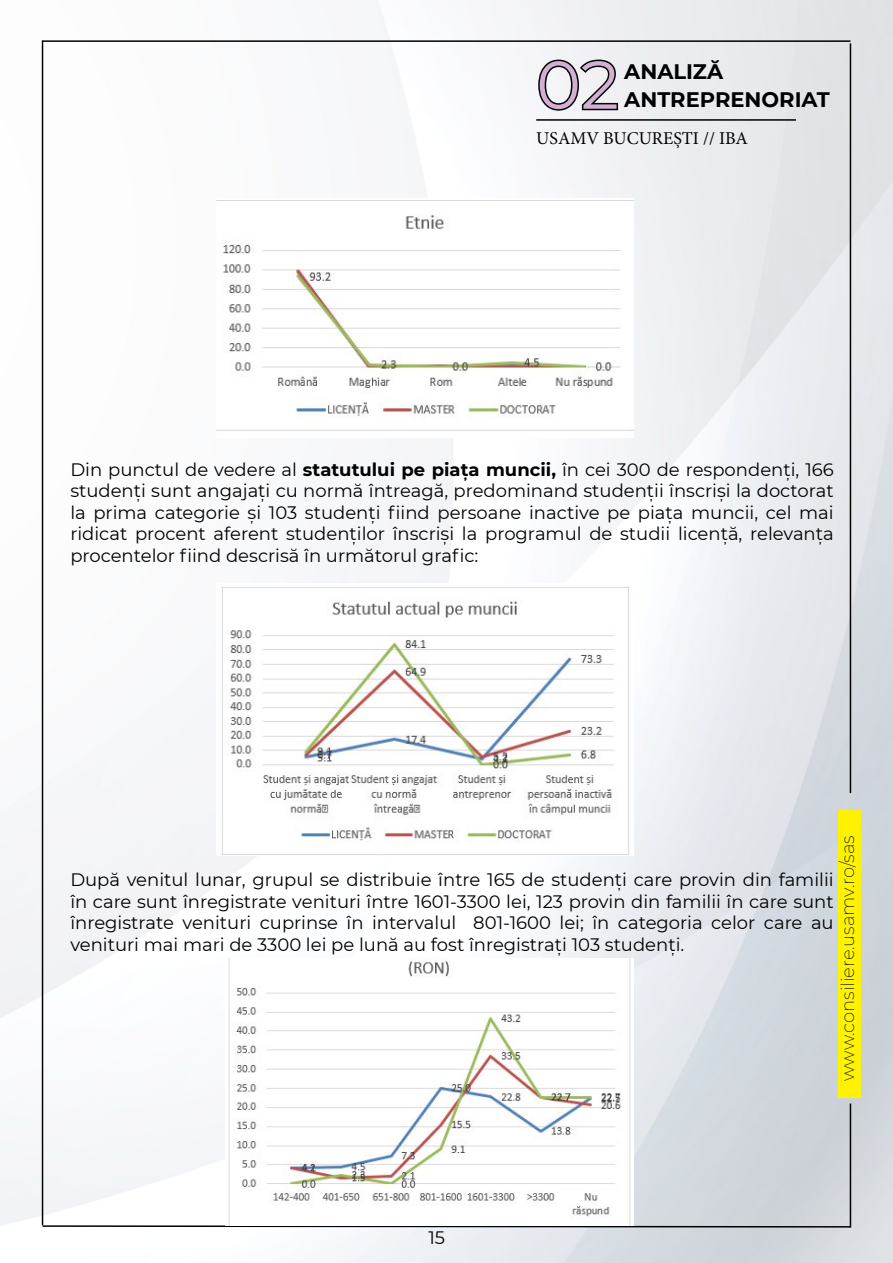
<style>
.page{position:relative;width:893px;height:1263px;background:#fff}
.page>*{position:absolute;margin:0;border:0;box-sizing:border-box;transform-origin:0 0}
.t1{font:67.5px "Montserrat";color:#d3b0d1}
.t2{font:700 21px/28.5px "Montserrat";color:#000}
.t3{font:18px/21.6px "Montserrat";color:#000;text-align:justify}
.t4{font:200 18px "Montserrat";color:#000}
.t5{font:18px "Minion Pro";color:#000}
.s1{font-weight:700}
</style>
<div class="page">
<img style="left:0;top:0;width:893px;height:1263px">
<div style="left:838px;top:810px;width:23px;height:288px;background:#fff200"></div>
<hr style="left:43px;top:40px;width:807px;height:2px;background:#000">
<hr style="left:850px;top:43px;width:1px;height:750px;background:#000">
<hr style="left:850px;top:1103px;width:1px;height:124px;background:#000">
<svg style="left:41px;top:1224px;width:811px;height:4px"></svg>
<hr style="left:42px;top:40px;width:1px;height:1185px;background:#000">
<img style="left:217px;top:584px;width:417px;height:271px">
<img style="left:225px;top:958px;width:409px;height:267px">
<img style="left:217px;top:199px;width:417px;height:239px">
<svg style="left:537px;top:58px;width:83px;height:54px"></svg>
<hr style="left:536px;top:119px;width:260px;height:2px;background:#000">
<h1 class="t1" style="left:536px;top:38px;width:84px">02</h1>
<p class="t2" style="left:624px;top:56px;width:207px">ANALIZĂ<br>ANTREPRENORIAT</p>
<p class="t5" style="left:536px;top:126px;width:213px">USAMV BUCUREȘTI // IBA</p>
<p class="t3" style="left:70px;top:458px;width:765px">Din punctul de vedere al <span class="s1">statutului pe piața muncii,</span> în cei 300 de respondenți, 166 studenți sunt angajați cu normă întreagă, predominand studenții înscriși la doctorat la prima categorie și 103 studenți fiind persoane inactive pe piața muncii, cel mai ridicat procent aferent studenților înscriși la programul de studii licență, relevanța procentelor fiind descrisă în următorul grafic:</p>
<p class="t4" style="left:836px;top:1081px;width:247px;rotate:-90deg">www.consiliere.usamv.ro/sas</p>
<p class="t3" style="left:70px;top:868px;width:765px">După venitul lunar, grupul se distribuie între 165 de studenți care provin din familii în care sunt înregistrate venituri între 1601-3300 lei, 123 provin din familii în care sunt înregistrate venituri cuprinse în intervalul 801-1600 lei; în categoria celor care au venituri mai mari de 3300 lei pe lună au fost înregistrați 103 studenți.</p>
<p class="t3" style="left:428px;top:1226px;width:18px">15</p>
</div>
